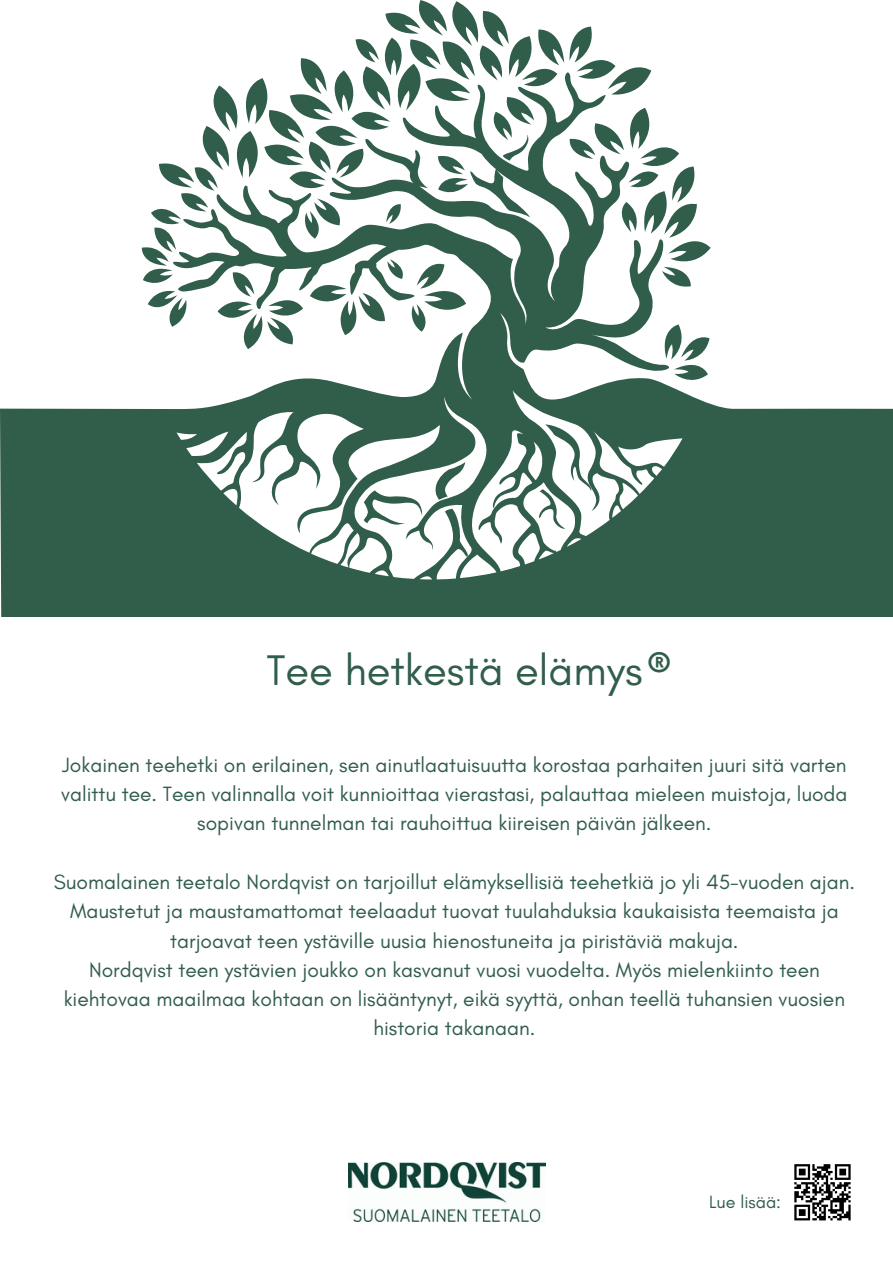
<style>
.page{position:relative;width:893px;height:1264px;background:#fff}
.page>*{position:absolute;margin:0;border:0;box-sizing:border-box;transform-origin:0 0}
.t1{font:43.5px "Glacial Indifference";color:#315d4b}
.t2{font:700 31.5px "Glacial Indifference";color:#315d4b}
.t3{font:21px/29.2px "Glacial Indifference";color:#315d4b;text-align:center}
.t4{font:18px "Glacial Indifference";color:#315d4b}
</style>
<div class="page">
<img style="left:348px;top:1162px;width:197px;height:59px">
<svg style="left:794px;top:1164px;width:56px;height:56px"></svg>
<svg style="left:300px;top:0;width:348px;height:69px"></svg>
<svg style="left:0;top:69px;width:892px;height:547px"></svg>
<p class="t2" style="left:647px;top:644px;width:24px">®</p>
<p class="t1" style="left:266px;top:644px;width:377px">Tee hetkestä elämys</p>
<p class="t3" style="left:61px;top:750px;width:787px">Jokainen teehetki on erilainen, sen ainutlaatuisuutta korostaa parhaiten juuri sitä varten valittu tee. Teen valinnalla voit kunnioittaa vierastasi, palauttaa mieleen muistoja, luoda sopivan tunnelman tai rauhoittua kiireisen päivän jälkeen.</p>
<p class="t3" style="left:54px;top:867px;width:802px">Suomalainen teetalo Nordqvist on tarjoillut elämyksellisiä teehetkiä jo yli 45-vuoden ajan.<br>Maustetut ja maustamattomat teelaadut tuovat tuulahduksia kaukaisista teemaista ja tarjoavat teen ystäville uusia hienostuneita ja piristäviä makuja.</p>
<p class="t3" style="left:64px;top:954px;width:782px">Nordqvist teen ystävien joukko on kasvanut vuosi vuodelta. Myös mielenkiinto teen kiehtovaa maailmaa kohtaan on lisääntynyt, eikä syyttä, onhan teellä tuhansien vuosien historia takanaan.</p>
<p class="t4" style="left:709px;top:1191px;width:73px">Lue lisää:</p>
</div>
